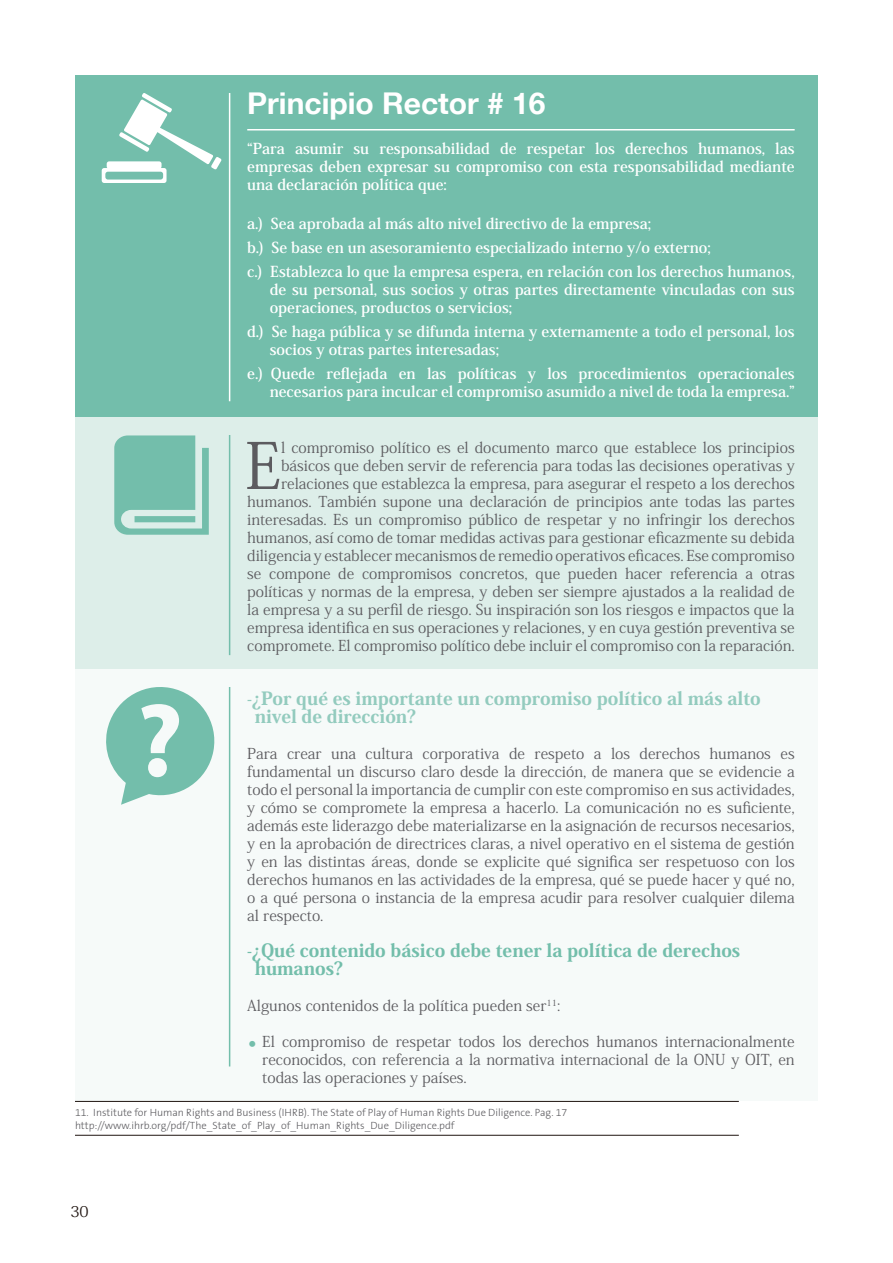
<style>
.page{position:relative;width:893px;height:1263px;background:#fff}
.page>*{position:absolute;margin:0;border:0;box-sizing:border-box;transform-origin:0 0}
.t1{font:63.6px "Koz Min Pro";color:#5c5b5f}
.t2{font:700 30px "Helvetica Neue LT";color:#fff}
.t3{font:800 18px/18px "Koz Min Pro";color:#93cbbe}
.t4{font:800 18px/18px "Koz Min Pro";color:#73beab}
.t5{font:15px/18px "Koz Min Pro";color:#5c5b5f;text-align:justify}
.t6{font:700 15px/18px "Koz Min Pro";color:#fff}
.t7{font:15px "Koz Min Pro";color:#1f1410}
.t8{font:300 10.5px/12.6px "The Sans B3";color:#5c5b5f}
</style>
<div class="page">
<div style="left:75px;top:75px;width:743px;height:342px;background:#73beab"></div>
<div style="left:75px;top:417px;width:743px;height:252px;background:#ddeee9"></div>
<div style="left:75px;top:669px;width:743px;height:432px;background:#f6faf9"></div>
<hr style="left:247px;top:129px;width:548px;height:1px;background:#fff">
<hr style="left:229px;top:93px;width:1px;height:308px;background:#fff">
<hr style="left:229px;top:435px;width:1px;height:220px;background:#73beab">
<hr style="left:229px;top:687px;width:1px;height:379px;background:#73beab">
<hr style="left:75px;top:1101px;width:664px;height:1px;background:#1f1410">
<hr style="left:75px;top:1135px;width:664px;height:1px;background:#1f1410">
<svg style="left:102px;top:93px;width:120px;height:90px"></svg>
<svg style="left:114px;top:435px;width:95px;height:100px"></svg>
<svg style="left:106px;top:687px;width:109px;height:118px"></svg>
<h2 class="t2" style="left:247px;top:85px;width:300px">Principio Rector # 16</h2>
<p class="t6" style="left:247px;top:139px;width:549px;text-align:justify">“Para asumir su responsabilidad de respetar los derechos humanos, las empresas deben expresar su compromiso con esta responsabilidad mediante una declaración política que:</p>
<p class="t6" style="left:247px;top:211px;width:549px;line-height:24px">a.) Sea aprobada al más alto nivel directivo de la empresa;<br>b.) Se base en un asesoramiento especializado interno y/o externo;<br>c.) Establezca lo que la empresa espera, en relación con los derechos humanos,</p>
<p class="t6" style="left:270px;top:280px;width:526px">de su personal, sus socios y otras partes directamente vinculadas con sus operaciones, productos o servicios;</p>
<p class="t6" style="left:270px;top:322px;width:526px;text-indent:-22px">d.) Se haga pública y se difunda interna y externamente a todo el personal, los socios y otras partes interesadas;</p>
<p class="t6" style="left:247px;top:364px;width:549px;text-align:right">e.) Quede reflejada en las políticas y los procedimientos operacionales necesarios para inculcar el compromiso asumido a nivel de toda la empresa.”</p>
<h1 class="t1" style="left:245px;top:421px;width:38px">E</h1>
<p class="t5" style="left:247px;top:438px;width:549px;text-align:right">l compromiso político es el documento marco que establece los principios básicos que deben servir de referencia para todas las decisiones operativas y relaciones que establezca la empresa, para asegurar el respeto a los derechos humanos. También supone una declaración de principios ante todas las partes interesadas. Es un compromiso público de respetar y no infringir los derechos humanos, así como de tomar medidas activas para gestionar eficazmente su debida diligencia y establecer mecanismos de remedio operativos eficaces. Ese compromiso se compone de compromisos concretos, que pueden hacer referencia a otras políticas y normas de la empresa, y deben ser siempre ajustados a la realidad de la empresa y a su perfil de riesgo. Su inspiración son los riesgos e impactos que la empresa identifica en sus operaciones y relaciones, y en cuya gestión preventiva se compromete. El compromiso político debe incluir el compromiso con la reparación.</p>
<p class="t3" style="left:255px;top:688px;width:508px;text-indent:-8px">-¿Por qué es importante un compromiso político al más alto nivel de dirección?</p>
<p class="t5" style="left:247px;top:744px;width:549px">Para crear una cultura corporativa de respeto a los derechos humanos es fundamental un discurso claro desde la dirección, de manera que se evidencie a todo el personal la importancia de cumplir con este compromiso en sus actividades, y cómo se compromete la empresa a hacerlo. La comunicación no es suficiente, además este liderazgo debe materializarse en la asignación de recursos necesarios, y en la aprobación de directrices claras, a nivel operativo en el sistema de gestión y en las distintas áreas, donde se explicite qué significa ser respetuoso con los derechos humanos en las actividades de la empresa, qué se puede hacer y qué no, o a qué persona o instancia de la empresa acudir para resolver cualquier dilema al respecto.</p>
<p class="t4" style="left:255px;top:940px;width:487px;text-indent:-8px">-¿Qué contenido básico debe tener la política de derechos humanos?</p>
<p class="t5" style="left:247px;top:996px;width:315px">Algunos contenidos de la política pueden ser<sup>11</sup>:</p>
<p class="t5" style="left:262px;top:1032px;width:534px">El compromiso de respetar todos los derechos humanos internacionalmente reconocidos, con referencia a la normativa internacional de la ONU y OIT, en todas las operaciones y países.</p>
<p class="t8" style="left:75px;top:1107px;width:494px">11. Institute for Human Rights and Business (IHRB). The State of Play of Human Rights Due Diligence. Pag. 17 http://www.ihrb.org/pdf/The_State_of_Play_of_Human_Rights_Due_Diligence.pdf</p>
<p class="t7" style="left:70px;top:1201px;width:20px">30</p>
</div>
